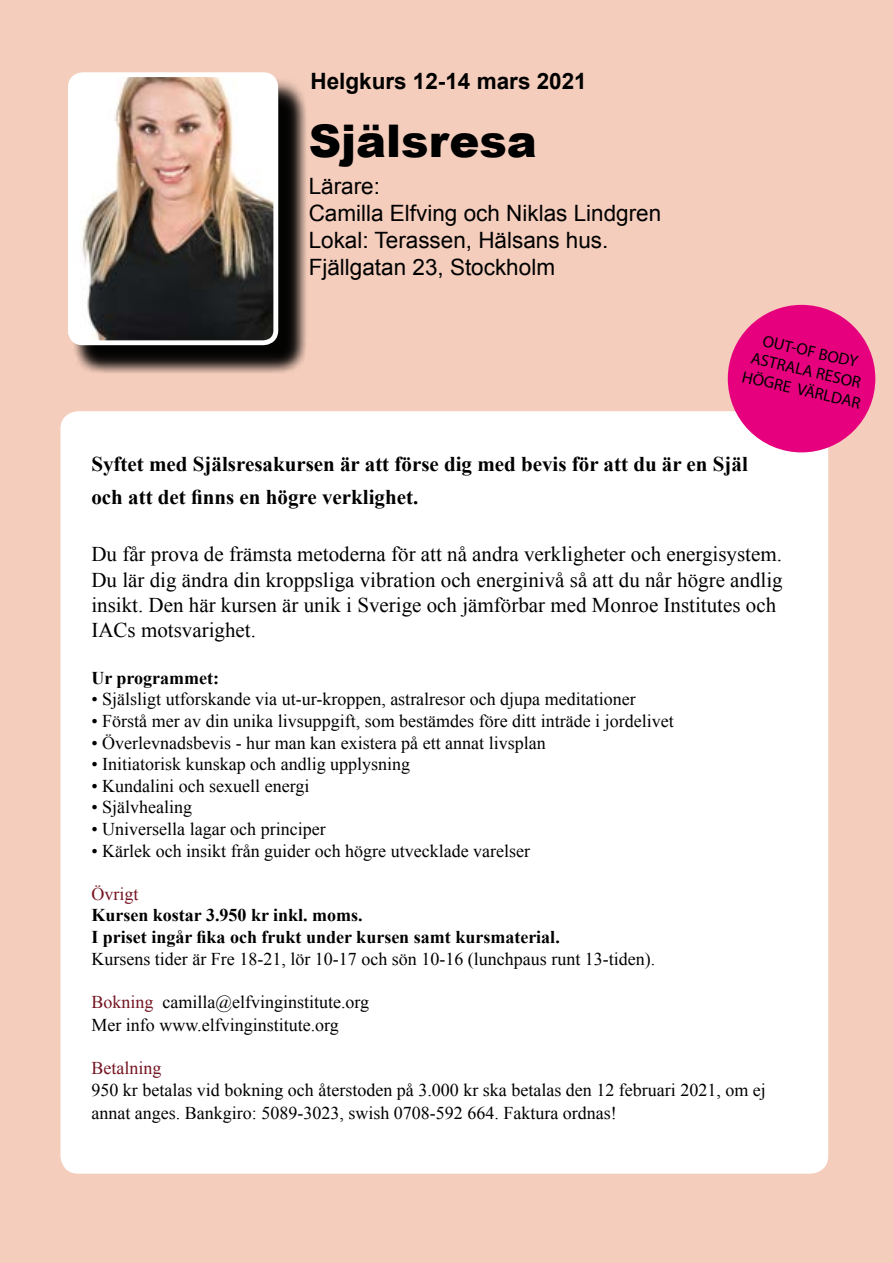
<style>
.page{position:relative;width:893px;height:1263px;background:#f4cdbc}
.page>*{position:absolute;margin:0;border:0;box-sizing:border-box;transform-origin:0 0}
.t1{font:900 45px "Arial";color:#000}
.t2{font:22.5px/27px "Arial";color:#000}
.t3{font:700 22.5px "Arial";color:#000}
.t4{font:21px/25.2px "Times New Roman";color:#000}
.t5{font:700 21px/32.4px "Times New Roman";color:#000}
.t6{font:18px/23.4px "Times New Roman";color:#000}
.t7{font:700 18px/21.6px "Times New Roman";color:#000}
.t8{font:18px "Times New Roman";color:#741421}
.t9{font:16.5px/19.8px "Myriad Pro";color:#000;text-align:center}
.s1{color:#741421}
</style>
<div class="page">
<div style="left:60px;top:411px;width:768px;height:763px;background:#fff;border-radius:18px"></div>
<div style="left:728px;top:305px;width:147px;height:147px;background:#e6007d;border-radius:50%"></div>
<div style="left:73px;top:77px;width:235px;height:297px;background:#000;opacity:.75"></div>
<img style="left:70px;top:75px;width:206px;height:268px">
<div style="left:68px;top:72px;width:210px;height:273px;border:5px solid #fff;border-radius:12px"></div>
<p class="t3" style="left:310px;top:66px;width:278px">Helgkurs 12-14 mars 2021</p>
<h1 class="t1" style="left:309px;top:108px;width:230px">Själsresa</h1>
<p class="t2" style="left:309px;top:173px;width:354px">Lärare:<br>Camilla Elfving och Niklas Lindgren<br>Lokal: Terassen, Hälsans hus.<br>Fjällgatan 23, Stockholm</p>
<p class="t9" style="left:754px;top:328px;width:122px;rotate:13deg">OUT-OF BODY<br>ASTRALA RESOR<br>HÖGRE VÄRLDAR</p>
<p class="t5" style="left:91px;top:448px;width:658px">Syftet med Själsresakursen är att förse dig med bevis för att du är en Själ och att det finns en högre verklighet.</p>
<p class="t4" style="left:91px;top:541px;width:693px">Du får prova de främsta metoderna för att nå andra verkligheter och energisystem.<br>Du lär dig ändra din kroppsliga vibration och energinivå så att du når högre andlig insikt. Den här kursen är unik i Sverige och jämförbar med Monroe Institutes och IACs motsvarighet.</p>
<p class="t7" style="left:91px;top:666px;width:129px">Ur programmet:</p>
<p class="t6" style="left:91px;top:687px;width:546px">• Själsligt utforskande via ut-ur-kroppen, astralresor och djupa meditationer</p>
<p class="t6" style="left:91px;top:709px;width:584px">• Förstå mer av din unika livsuppgift, som bestämdes före ditt inträde i jordelivet</p>
<p class="t6" style="left:91px;top:731px;width:456px">• Överlevnadsbevis - hur man kan existera på ett annat livsplan</p>
<p class="t6" style="left:91px;top:752px;width:320px">• Initiatorisk kunskap och andlig upplysning</p>
<p class="t6" style="left:91px;top:774px;width:219px">• Kundalini och sexuell energi</p>
<p class="t6" style="left:91px;top:795px;width:102px">• Självhealing</p>
<p class="t6" style="left:91px;top:817px;width:236px">• Universella lagar och principer</p>
<p class="t6" style="left:91px;top:839px;width:440px">• Kärlek och insikt från guider och högre utvecklade varelser</p>
<p class="t8" style="left:91px;top:882px;width:48px">Övrigt</p>
<p class="t7" style="left:91px;top:904px;width:470px">Kursen kostar 3.950 kr inkl. moms.<br>I priset ingår fika och frukt under kursen samt kursmaterial.</p>
<p class="t6" style="left:91px;top:947px;width:565px">Kursens tider är Fre 18-21, lör 10-17 och sön 10-16 (lunchpaus runt 13-tiden).</p>
<p class="t6" style="left:91px;top:990px;width:279px"><span class="s1">Bokning</span> camilla@elfvinginstitute.org<br>Mer info www.elfvinginstitute.org</p>
<p class="t8" style="left:91px;top:1056px;width:72px">Betalning</p>
<p class="t6" style="left:91px;top:1078px;width:676px">950 kr betalas vid bokning och återstoden på 3.000 kr ska betalas den 12 februari 2021, om ej annat anges. Bankgiro: 5089-3023, swish 0708-592 664. Faktura ordnas!</p>
</div>
